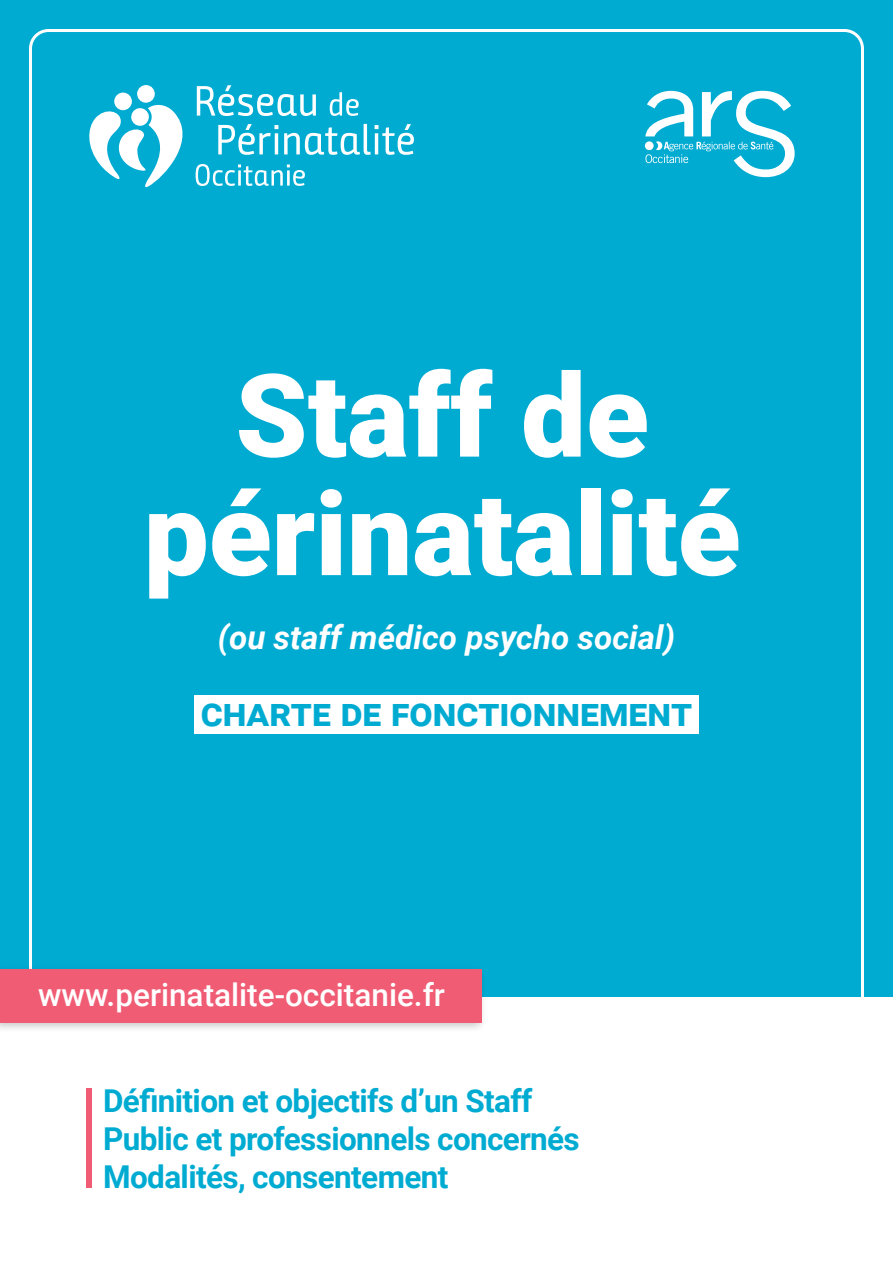
<style>
.page{position:relative;width:893px;height:1263px;background:#fff}
.page>*{position:absolute;margin:0;border:0;box-sizing:border-box;transform-origin:0 0}
.t1{font:900 115.5px "Roboto";color:#fff}
.t2{font:700 39.15px "Roboto";color:#00abd2}
.t3{font:italic 700 33px "Roboto";color:#fff}
.t4{font:700 31.5px "Roboto";letter-spacing:-.02em;color:#00abd2}
.t5{font:500 31.5px "Roboto";color:#fff}
</style>
<div class="page">
<div style="left:0;top:0;width:893px;height:996px;background:#00abd2"></div>
<svg style="left:89px;top:85px;width:325px;height:103px"></svg>
<div style="left:87px;top:1089px;width:5px;height:99px;background:#f05c74"></div>
<div style="left:194px;top:695px;width:505px;height:39px;background:#fff"></div>
<div style="left:0;top:964px;width:487px;height:70px;background:#231f20;opacity:.26"></div>
<div style="left:0;top:969px;width:482px;height:53px;background:#f05c74"></div>
<svg style="left:645px;top:91px;width:150px;height:86px"></svg>
<p class="t1" style="left:235px;top:335px;width:415px">Staff de</p>
<p class="t1" style="left:144px;top:453px;width:598px">périnatalité</p>
<p class="t3" style="left:218px;top:614px;width:459px">(ou staff médico psycho social)</p>
<p class="t2" style="left:201px;top:685px;width:493px">charte de fonctionnement</p>
<p class="t5" style="left:38px;top:973px;width:408px">www.perinatalite-occitanie.fr</p>
<p class="t4" style="left:103px;top:1079px;width:431px">Définition et objectifs d’un Staff</p>
<p class="t4" style="left:103px;top:1117px;width:478px">Public et professionnels concernés</p>
<p class="t4" style="left:103px;top:1154px;width:347px">Modalités, consentement</p>
</div>
